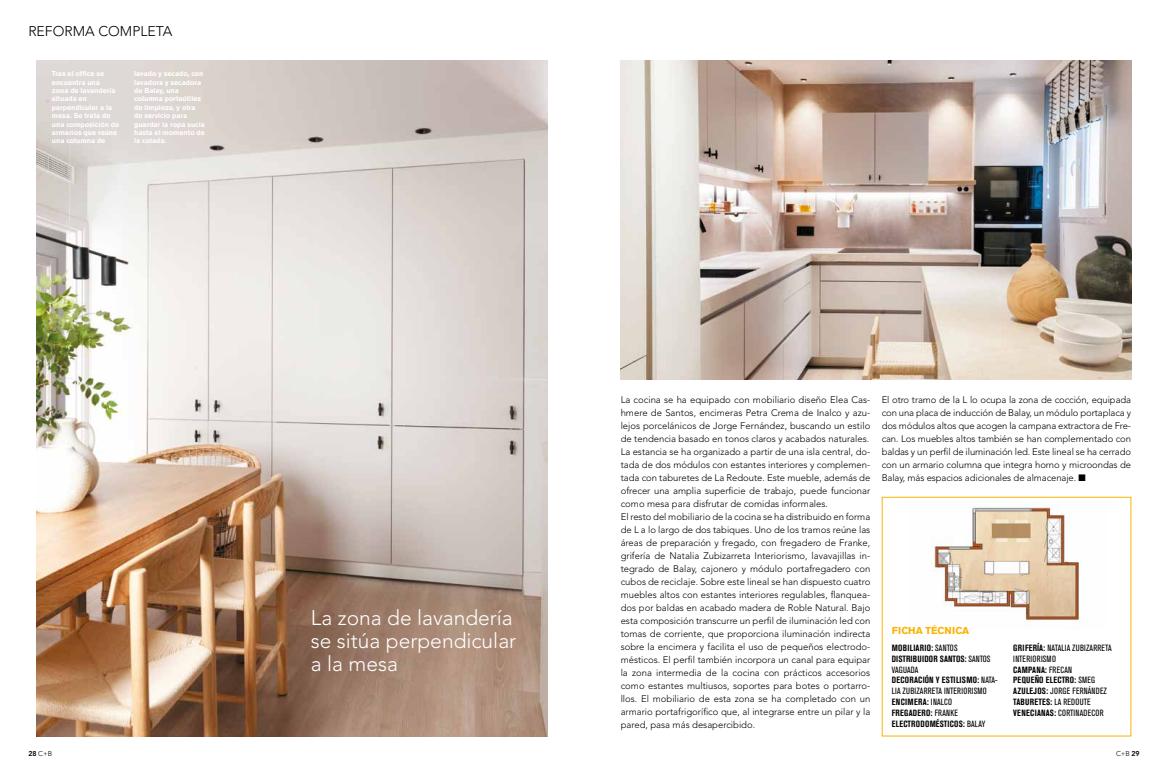
<style>
.page{position:relative;width:1168px;height:774px;background:#fff}
.page>*{position:absolute;margin:0;border:0;box-sizing:border-box;transform-origin:0 0}
.t1{font:300 21px/23px "Avenir LT Std";color:#fff}
.t2{font:300 14px "Avenir LT Std";color:#000}
.t3{font:700 10px "Akzidenz Grotesk BE";color:#fab303}
.t4{font:300 9.5px/13px "Avenir LT Std";color:#000}
.t5{font:700 condensed 9px/10.8px "Akzidenz Grotesk BE";letter-spacing:.03em;color:#000}
.t6{font:condensed 9px/10.8px "Akzidenz Grotesk BE";letter-spacing:.02em;color:#000}
.t7{font:700 7px/8.4px "Akzidenz Grotesk BE";color:#fff}
.t8{font:300 7px "Avenir LT Std";color:#000}
.s1{font-weight:400}
.s2{font-weight:700}
.s3{font-weight:800}
</style>
<div class="page">
<img style="left:37px;top:60px;width:510px;height:676px">
<img style="left:621px;top:60px;width:510px;height:319px">
<img style="left:931px;top:503px;width:151px;height:126px">
<h2 class="t2" style="left:28px;top:23px;width:146px">REFORMA COMPLETA</h2>
<p class="t7" style="left:52px;top:70px;width:69px">Tras el office se encuentra una<br>zona de lavandería situada en perpendicular a la mesa. Se trata de una composición de armarios que reúne una columna de</p>
<p class="t7" style="left:134px;top:70px;width:72px">lavado y secado, con lavadora y secadora de Balay, una columna portaútiles de limpieza, y otra de servicio para guardar la ropa sucia hasta el momento de la colada.</p>
<h1 class="t1" style="left:311px;top:607px;width:207px">La zona de lavandería se sitúa perpendicular a la mesa</h1>
<p class="t4" style="left:621px;top:393px;width:251px">La cocina se ha equipado con mobiliario diseño Elea Cas&shy;hmere de Santos, encimeras Petra Crema de Inalco y azu&shy;lejos porcelánicos de Jorge Fernández, buscando un estilo de tendencia basado en tonos claros y acabados naturales.<br>La estancia se ha organizado a partir de una isla central, do&shy;tada de dos módulos con estantes interiores y complemen&shy;tada con taburetes de La Redoute. Este mueble, además de ofrecer una amplia superficie de trabajo, puede funcionar como mesa para disfrutar de comidas informales.<br>El resto del mobiliario de la cocina se ha distribuido en forma de L a lo largo de dos tabiques. Uno de los tramos reúne las áreas de preparación y fregado, con fregadero de Franke, grifería de Natalia Zubizarreta Interiorismo, lavavajillas in&shy;tegrado de Balay, cajonero y módulo portafregadero con cubos de reciclaje. Sobre este lineal se han dispuesto cuatro muebles altos con estantes interiores regulables, flanquea&shy;dos por baldas en acabado madera de Roble Natural. Bajo esta composición transcurre un perfil de iluminación led con tomas de corriente, que proporciona iluminación indirecta sobre la encimera y facilita el uso de pequeños electrodo&shy;mésticos. El perfil también incorpora un canal para equipar la zona intermedia de la cocina con prácticos accesorios como estantes multiusos, soportes para botes o portarro&shy;llos. El mobiliario de esta zona se ha completado con un armario portafrigorífico que, al integrarse entre un pilar y la pared, pasa más desapercibido.</p>
<p class="t4" style="left:882px;top:393px;width:251px;text-align:justify">El otro tramo de la L lo ocupa la zona de cocción, equipada con una placa de inducción de Balay, un módulo portaplaca y dos módulos altos que acogen la campana extractora de Fre&shy;can. Los muebles altos también se han complementado con baldas y un perfil de iluminación led. Este lineal se ha cerrado con un armario columna que integra horno y microondas de Balay, más espacios adicionales de almacenaje. ■</p>
<p class="t3" style="left:892px;top:625px;width:79px">FICHA TÉCNICA</p>
<p class="t5" style="left:892px;top:643px;width:107px">MOBILIARIO: <span class="s1">SANTOS<br></span>DISTRIBUIDOR SANTOS: <span class="s1">SANTOS<br>VAGUADA<br></span>DECORACIÓN Y ESTILISMO: <span class="s1">NATA-<br>LIA ZUBIZARRETA INTERIORISMO<br></span>ENCIMERA: <span class="s1">INALCO<br></span>FREGADERO: <span class="s1">FRANKE<br></span>ELECTRODOMÉSTICOS: <span class="s1">BALAY</span></p>
<p class="t6" style="left:1013px;top:643px;width:100px"><span class="s2">GRIFERÍA:</span> NATALIA ZUBIZARRETA<br>INTERIORISMO<br><span class="s2">CAMPANA:</span> FRECAN<br><span class="s2">PEQUEÑO ELECTRO:</span> SMEG<br><span class="s2">AZULEJOS:</span> JORGE FERNÁNDEZ<br><span class="s2">TABURETES:</span> LA REDOUTE<br><span class="s2">VENECIANAS:</span> CORTINADECOR</p>
<p class="t8" style="left:28px;top:750px;width:25px"><span class="s3">28</span> C+B</p>
<p class="t8" style="left:1116px;top:750px;width:25px">C+B <span class="s3">29</span></p>
</div>
